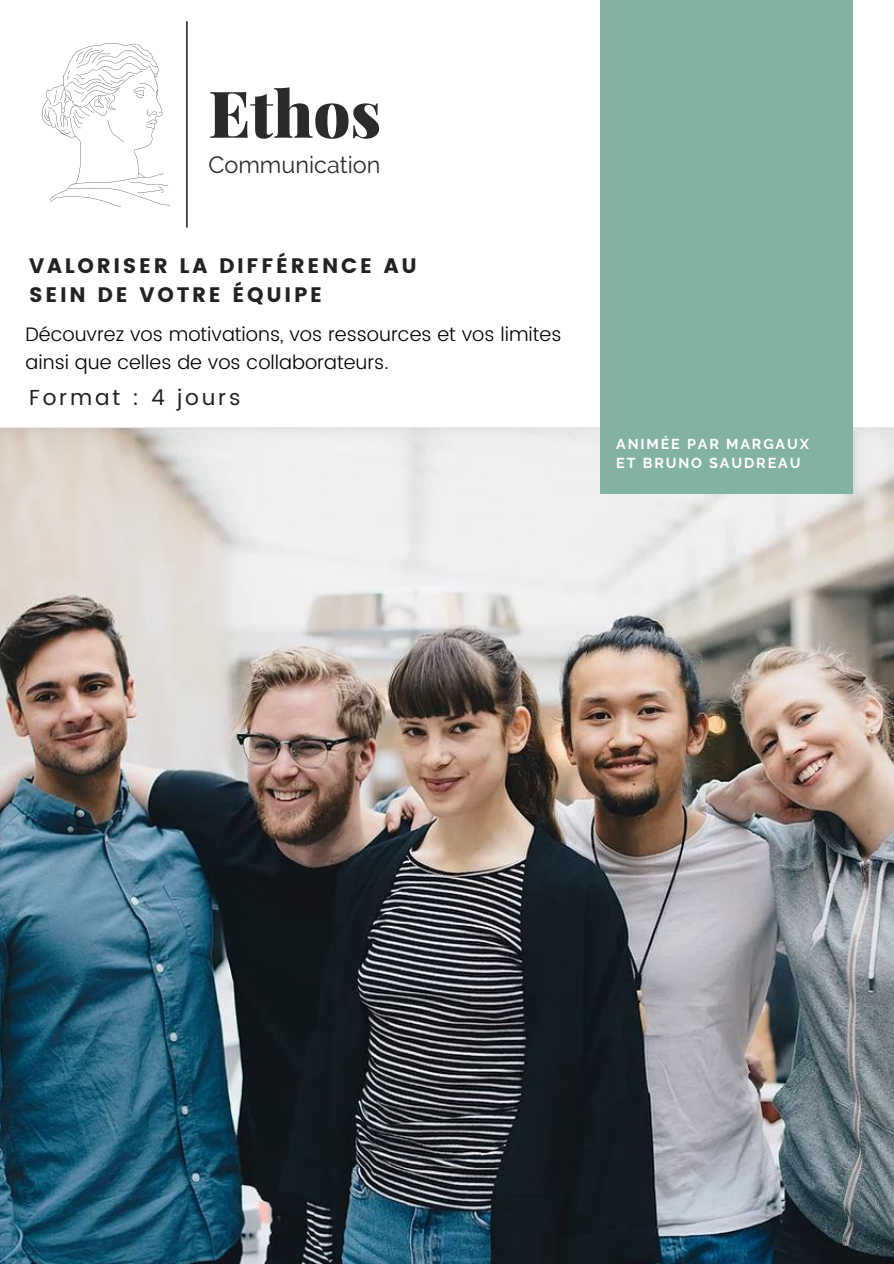
<style>
.page{position:relative;width:894px;height:1264px;background:#fff}
.page>*{position:absolute;margin:0;border:0;box-sizing:border-box;transform-origin:0 0}
.t1{font:900 64.65px "Playfair Display";color:#2b2b2b}
.t2{font:23.4px "Raleway";color:#2b2b2b}
.t3{font:21.75px "Poppins";letter-spacing:.13em;color:#222}
.t4{font:21px "Poppins";letter-spacing:.13em;color:#222}
.t5{font:300 19.5px/27px "Poppins";color:#000}
.t6{font:700 14.4px "Raleway";letter-spacing:.13em;color:#fff}
</style>
<div class="page">
<img style="left:0;top:427px;width:893px;height:836px">
<div style="left:600px;top:0;width:251px;height:494px;background:#83b2a5"></div>
<img style="left:42px;top:43px;width:128px;height:163px">
<hr style="left:186px;top:21px;width:1px;height:206px;background:#2b2b2b">
<p class="t1" style="left:208px;top:68px;width:174px">Ethos</p>
<p class="t2" style="left:208px;top:150px;width:173px">Communication</p>
<p class="t4" style="left:29px;top:253px;width:389px">VALORISER LA DIFFÉRENCE AU</p>
<p class="t4" style="left:29px;top:282px;width:294px">SEIN DE VOTRE ÉQUIPE</p>
<p class="t5" style="left:26px;top:321px;width:537px">Découvrez vos motivations, vos ressources et vos limites ainsi que celles de vos collaborateurs.</p>
<p class="t3" style="left:29px;top:385px;width:213px">Format : 4 jours</p>
<p class="t6" style="left:616px;top:435px;width:194px">ANIMÉE PAR MARGAUX</p>
<p class="t6" style="left:616px;top:454px;width:186px">ET BRUNO SAUDREAU</p>
</div>
